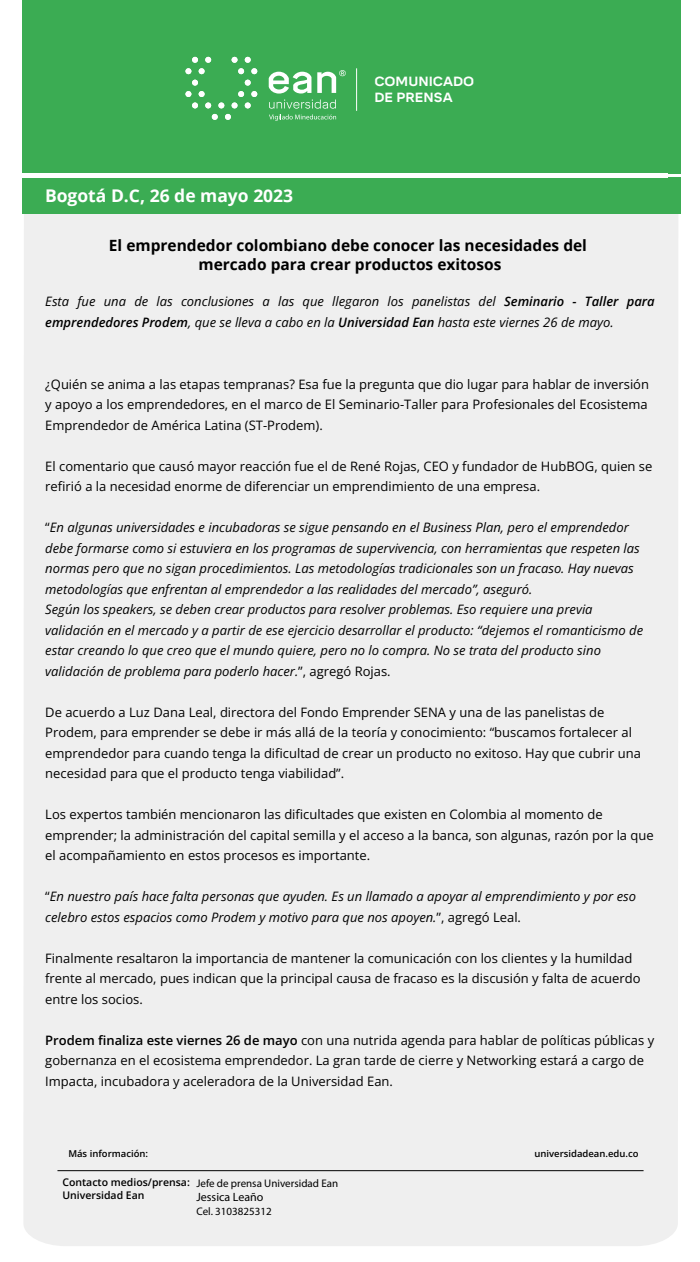
<style>
.page{position:relative;width:700px;height:1262px;background:#fff}
.page>*{position:absolute;margin:0;border:0;box-sizing:border-box;transform-origin:0 0}
.t1{font:700 17.5px "Open Sans";color:#fff}
.t2{font:700 15.5px/18.6px "Open Sans";color:#000;text-align:center}
.t3{font:700 13.25px "Mikro";color:#fff}
.t4{font:13px/20.5px "Open Sans";color:#000}
.t5{font:italic 13px/20.5px "Open Sans";color:#000}
.t6{font:12px "Myriad Pro";color:#000}
.t7{font:11px "Myriad Pro";color:#000}
.t8{font:600 10.5px/12.6px "Open Sans";color:#000}
.t9{font:600 9.5px "Open Sans";color:#000}
.s1{font-weight:600}
.s2{font-style:normal}
</style>
<div class="page">
<div style="left:22px;top:0;width:646px;height:173px;background:#3bac53"></div>
<div style="left:668px;top:0;width:13px;height:173px;background:#3bac53"></div>
<hr style="left:356px;top:68px;width:1px;height:43px;background:#fff">
<div style="left:24px;top:214px;width:654px;height:1032px;background:#efefef"></div>
<div style="left:22px;top:178px;width:646px;height:36px;background:#3bac53"></div>
<div style="left:668px;top:177px;width:13px;height:37px;background:#3bac53"></div>
<hr style="left:57px;top:1170px;width:587px;height:1px;background:#000">
<svg style="left:218px;top:102px;width:6px;height:6px"></svg>
<svg style="left:232px;top:57px;width:25px;height:17px"></svg>
<svg style="left:212px;top:114px;width:6px;height:6px"></svg>
<svg style="left:225px;top:114px;width:6px;height:6px"></svg>
<svg style="left:232px;top:80px;width:25px;height:28px"></svg>
<svg style="left:185px;top:57px;width:26px;height:17px"></svg>
<svg style="left:185px;top:80px;width:26px;height:28px"></svg>
<svg style="left:269px;top:70px;width:77px;height:51px"></svg>
<p class="t3" style="left:374px;top:73px;width:102px">COMUNICADO</p>
<h1 class="t1" style="left:45px;top:183px;width:250px">Bogotá D.C, 26 de mayo 2023</h1>
<p class="t3" style="left:374px;top:89px;width:80px">DE PRENSA</p>
<p class="t2" style="left:109px;top:236px;width:480px">El emprendedor colombiano debe conocer las necesidades del mercado para crear productos exitosos</p>
<p class="t5" style="left:45px;top:291px;width:611px">Esta fue una de las conclusiones a las que llegaron los panelistas del <span class="s1">Seminario - Taller para emprendedores Prodem</span>, que se lleva a cabo en la <span class="s1">Universidad Ean</span> hasta este viernes 26 de mayo.</p>
<p class="t4" style="left:45px;top:373px;width:605px;text-align:justify">¿Quién se anima a las etapas tempranas? Esa fue la pregunta que dio lugar para hablar de inversión y apoyo a los emprendedores, en el marco de El Seminario-Taller para Profesionales del Ecosistema Emprendedor de América Latina (ST-Prodem).</p>
<p class="t4" style="left:45px;top:455px;width:609px">El comentario que causó mayor reacción fue el de René Rojas, CEO y fundador de HubBOG, quien se refirió a la necesidad enorme de diferenciar un emprendimiento de una empresa.</p>
<p class="t5" style="left:45px;top:516px;width:599px"><span class="s2">“</span>En algunas universidades e incubadoras se sigue pensando en el Business Plan, pero el emprendedor debe formarse como si estuviera en los programas de supervivencia, con herramientas que respeten las normas pero que no sigan procedimientos. Las metodologías tradicionales son un fracaso. Hay nuevas metodologías que enfrentan al emprendedor a las realidades del mercado”, aseguró.<br>Según los speakers, se deben crear productos para resolver problemas. Eso requiere una previa validación en el mercado y a partir de ese ejercicio desarrollar el producto: “dejemos el romanticismo de estar creando lo que creo que el mundo quiere, pero no lo compra. No se trata del producto sino validación de problema para poderlo hacer.<span class="s2">”, agregó Rojas.</span></p>
<p class="t4" style="left:45px;top:701px;width:597px">De acuerdo a Luz Dana Leal, directora del Fondo Emprender SENA y una de las panelistas de Prodem, para emprender se debe ir más allá de la teoría y conocimiento: “buscamos fortalecer al emprendedor para cuando tenga la dificultad de crear un producto no exitoso. Hay que cubrir una necesidad para que el producto tenga viabilidad”.</p>
<p class="t4" style="left:45px;top:804px;width:610px">Los expertos también mencionaron las dificultades que existen en Colombia al momento de emprender; la administración del capital semilla y el acceso a la banca, son algunas, razón por la que el acompañamiento en estos procesos es importante.</p>
<p class="t5" style="left:45px;top:885px;width:592px"><span class="s2">“</span>En nuestro país hace falta personas que ayuden. Es un llamado a apoyar al emprendimiento y por eso celebro estos espacios como Prodem y motivo para que nos apoyen.<span class="s2">”, agregó Leal.</span></p>
<p class="t4" style="left:45px;top:947px;width:597px">Finalmente resaltaron la importancia de mantener la comunicación con los clientes y la humildad frente al mercado, pues indican que la principal causa de fracaso es la discusión y falta de acuerdo entre los socios.</p>
<p class="t4" style="left:45px;top:1029px;width:610px"><span class="s1">Prodem finaliza este viernes 26 de mayo</span> con una nutrida agenda para hablar de políticas públicas y gobernanza en el ecosistema emprendedor. La gran tarde de cierre y Networking estará a cargo de<br>Impacta, incubadora y aceleradora de la Universidad Ean.</p>
<p class="t9" style="left:68px;top:1146px;width:81px">Más información:</p>
<p class="t9" style="left:535px;top:1146px;width:106px">universidadean.edu.co</p>
<p class="t8" style="left:62px;top:1175px;width:129px">Contacto medios/prensa:<br>Universidad Ean</p>
<p class="t7" style="left:196px;top:1176px;width:143px">Jefe de prensa Universidad Ean</p>
<p class="t6" style="left:196px;top:1189px;width:69px">Jessica Leaño</p>
<p class="t7" style="left:196px;top:1204px;width:77px">Cel. 3103825312</p>
</div>
